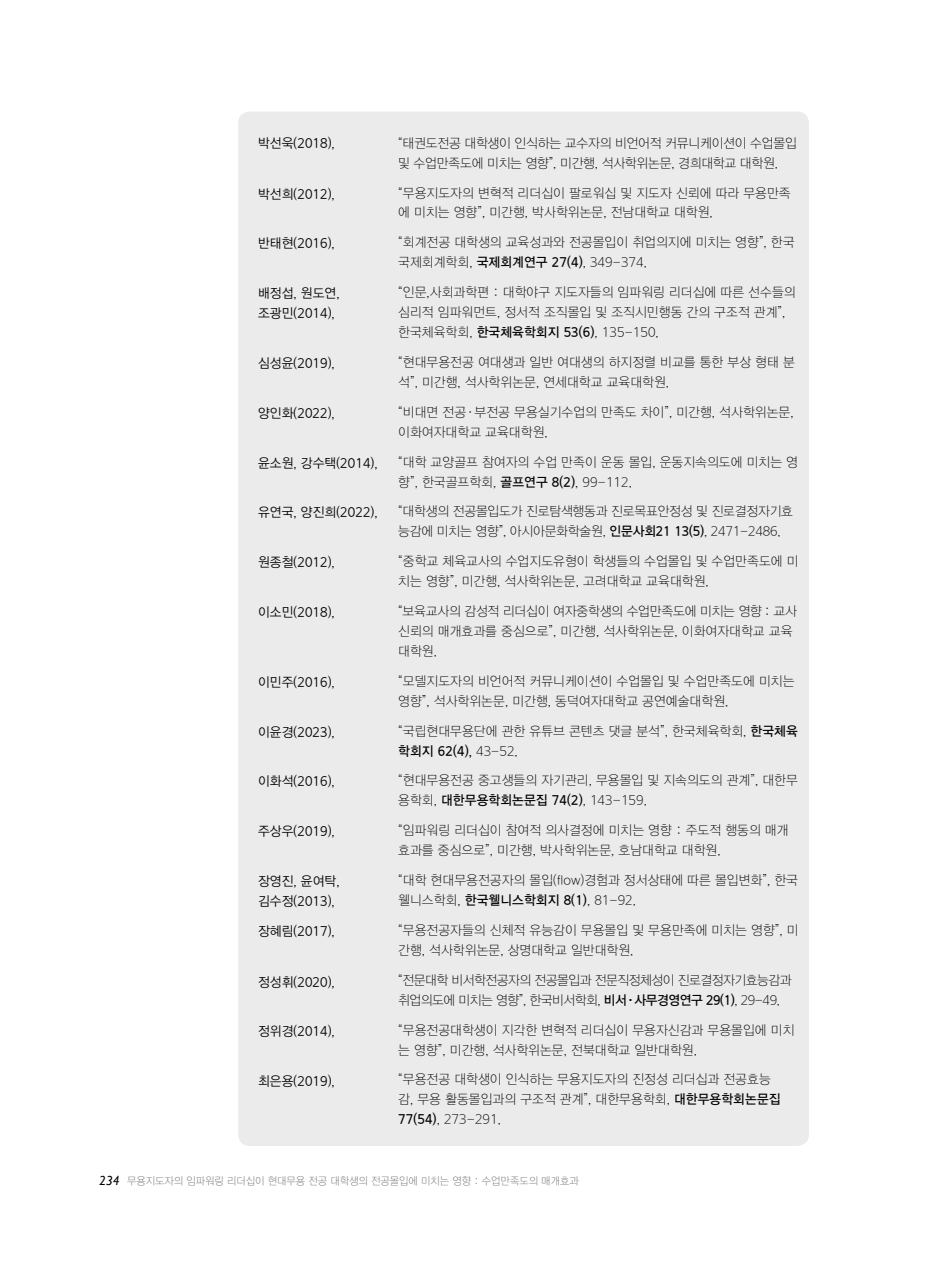
<style>
.page{position:relative;width:933px;height:1270px;background:#fff}
.page>*{position:absolute;margin:0;border:0;box-sizing:border-box;transform-origin:0 0}
.t1{font:13.12px/19.9px "DX Ngo Std 10";letter-spacing:.01em;color:#000;scale:.95 1}
.t2{font:13.12px/19.9px "DX Ngo Std 20";letter-spacing:.01em;color:#000;scale:.95 1}
.t3{font:13.12px/19.9px "DX Ngo Std 10";letter-spacing:-.01em;color:#000;scale:.95 1}
.t4{font:13.12px/19.9px "DX Ngo Std 10";letter-spacing:-.03em;color:#000;scale:.95 1}
.t5{font:13.12px "DX Ngo Std 30";letter-spacing:.01em;color:#000;scale:.95 1}
.t6{font:10.5px "DX Ngo Std 10";color:#6d6e71;scale:.95 1}
.s1{font-family:"DX Ngo Std 30"}
.s2{font-family:"DX Ngo Std 10"}
.s3{font-family:"Gill Sans";font-style:italic;font-size:13.12px;color:#000}
</style>
<div class="page">
<div style="left:238px;top:112px;width:571px;height:1034px;background:#ebebec;border-radius:11px"></div>
<p class="t2" style="left:258px;top:133px;width:82px">박선욱(2018),</p>
<p class="t2" style="left:258px;top:184px;width:82px">박선희(2012),</p>
<p class="t2" style="left:258px;top:234px;width:82px">반태현(2016),</p>
<p class="t2" style="left:258px;top:284px;width:87px">배정섭, 원도연, 조광민(2014),</p>
<p class="t2" style="left:258px;top:354px;width:82px">심성윤(2019),</p>
<p class="t2" style="left:258px;top:404px;width:82px">양인화(2022),</p>
<p class="t2" style="left:258px;top:453px;width:127px">윤소원, 강수택(2014),</p>
<p class="t2" style="left:258px;top:503px;width:127px">유연국, 양진희(2022),</p>
<p class="t2" style="left:258px;top:552px;width:82px">원종철(2012),</p>
<p class="t2" style="left:258px;top:603px;width:82px">이소민(2018),</p>
<p class="t2" style="left:258px;top:673px;width:82px">이민주(2016),</p>
<p class="t2" style="left:258px;top:723px;width:82px">이윤경(2023),</p>
<p class="t2" style="left:258px;top:772px;width:82px">이화석(2016),</p>
<p class="t2" style="left:258px;top:822px;width:82px">주상우(2019),</p>
<p class="t2" style="left:258px;top:872px;width:87px">장영진, 윤여탁, 김수정(2013),</p>
<p class="t2" style="left:258px;top:921px;width:82px">장혜림(2017),</p>
<p class="t2" style="left:258px;top:972px;width:82px">정성휘(2020),</p>
<p class="t2" style="left:258px;top:1022px;width:82px">정위경(2014),</p>
<p class="t2" style="left:258px;top:1072px;width:82px">최은용(2019),</p>
<p class="t3" style="left:398px;top:133px;width:421px">“태권도전공 대학생이 인식하는 교수자의 비언어적 커뮤니케이션이 수업몰입 및 수업만족도에 미치는 영향”, 미간행, 석사학위논문, 경희대학교 대학원.</p>
<p class="t1" style="left:398px;top:183px;width:414px">“무용지도자의 변혁적 리더십이 팔로워십 및 지도자 신뢰에 따라 무용만족 에 미치는 영향”, 미간행, 박사학위논문, 전남대학교 대학원.</p>
<p class="t1" style="left:398px;top:233px;width:418px">“회계전공 대학생의 교육성과와 전공몰입이 취업의지에 미치는 영향”, 한국 국제회계학회, <span class="s1">국제회계연구 27(4)</span>, 349-374.</p>
<p class="t1" style="left:398px;top:283px;width:420px">“인문,사회과학편 : 대학야구 지도자들의 임파워링 리더십에 따른 선수들의 심리적 임파워먼트, 정서적 조직몰입 및 조직시민행동 간의 구조적 관계”, 한국체육학회, <span class="s1">한국체육학회지 53(6)</span>, 135-150.</p>
<p class="t1" style="left:398px;top:353px;width:419px">“현대무용전공 여대생과 일반 여대생의 하지정렬 비교를 통한 부상 형태 분 석”, 미간행, 석사학위논문, 연세대학교 교육대학원.</p>
<p class="t1" style="left:398px;top:402px;width:417px">“비대면 전공·부전공 무용실기수업의 만족도 차이”, 미간행, 석사학위논문, 이화여자대학교 교육대학원.</p>
<p class="t1" style="left:398px;top:452px;width:422px">“대학 교양골프 참여자의 수업 만족이 운동 몰입, 운동지속의도에 미치는 영 향”, 한국골프학회, <span class="s1">골프연구 8(2)</span>, 99-112.</p>
<p class="t3" style="left:398px;top:502px;width:417px">“대학생의 전공몰입도가 진로탐색행동과 진로목표안정성 및 진로결정자기효 능감에 미치는 영향”, 아시아문화학술원, <span class="s1">인문사회21 13(5)</span>, 2471-2486.</p>
<p class="t1" style="left:398px;top:552px;width:423px">“중학교 체육교사의 수업지도유형이 학생들의 수업몰입 및 수업만족도에 미 치는 영향”, 미간행, 석사학위논문, 고려대학교 교육대학원.</p>
<p class="t1" style="left:398px;top:602px;width:421px">“보육교사의 감성적 리더십이 여자중학생의 수업만족도에 미치는 영향 : 교사 신뢰의 매개효과를 중심으로”, 미간행, 석사학위논문, 이화여자대학교 교육 대학원.</p>
<p class="t1" style="left:398px;top:672px;width:418px">“모델지도자의 비언어적 커뮤니케이션이 수업몰입 및 수업만족도에 미치는 영향”, 석사학위논문, 미간행, 동덕여자대학교 공연예술대학원.</p>
<p class="t1" style="left:398px;top:721px;width:422px">“국립현대무용단에 관한 유튜브 콘텐츠 댓글 분석”, 한국체육학회, <span class="s1">한국체육</span></p>
<p class="t5" style="left:398px;top:744px;width:127px">학회지 62(4), <span class="s2">43-52.</span></p>
<p class="t1" style="left:398px;top:771px;width:422px">“현대무용전공 중고생들의 자기관리, 무용몰입 및 지속의도의 관계”, 대한무</p>
<p class="t5" style="left:398px;top:794px;width:263px"><span class="s2">용학회,</span> 대한무용학회논문집 74(2)<span class="s2">, 143-159.</span></p>
<p class="t1" style="left:398px;top:821px;width:412px">“임파워링 리더십이 참여적 의사결정에 미치는 영향 : 주도적 행동의 매개 효과를 중심으로”, 미간행, 박사학위논문, 호남대학교 대학원.</p>
<p class="t1" style="left:398px;top:871px;width:422px">“대학 현대무용전공자의 몰입(flow)경험과 정서상태에 따른 몰입변화”, 한국 웰니스학회, <span class="s1">한국웰니스학회지 8(1)</span>, 81-92.</p>
<p class="t1" style="left:398px;top:921px;width:423px">“무용전공자들의 신체적 유능감이 무용몰입 및 무용만족에 미치는 영향”, 미 간행, 석사학위논문, 상명대학교 일반대학원.</p>
<p class="t4" style="left:398px;top:970px;width:415px">“전문대학 비서학전공자의 전공몰입과 전문직정체성이 진로결정자기효능감과 취업의도에 미치는 영향”, 한국비서학회, <span class="s1">비서·사무경영연구 29(1)</span>, 29-49.</p>
<p class="t1" style="left:398px;top:1020px;width:418px">“무용전공대학생이 지각한 변혁적 리더십이 무용자신감과 무용몰입에 미치 는 영향”, 미간행, 석사학위논문, 전북대학교 일반대학원.</p>
<p class="t1" style="left:398px;top:1070px;width:404px">“무용전공 대학생이 인식하는 무용지도자의 진정성 리더십과 전공효능 감, 무용 활동몰입과의 구조적 관계”, 대한무용학회, <span class="s1">대한무용학회논문집<br>77(54)</span>, 273-291.</p>
<p class="t6" style="left:99px;top:1175px;width:506px"><span class="s3">234</span> 무용지도자의 임파워링 리더십이 현대무용 전공 대학생의 전공몰입에 미치는 영향 : 수업만족도의 매개효과</p>
</div>
